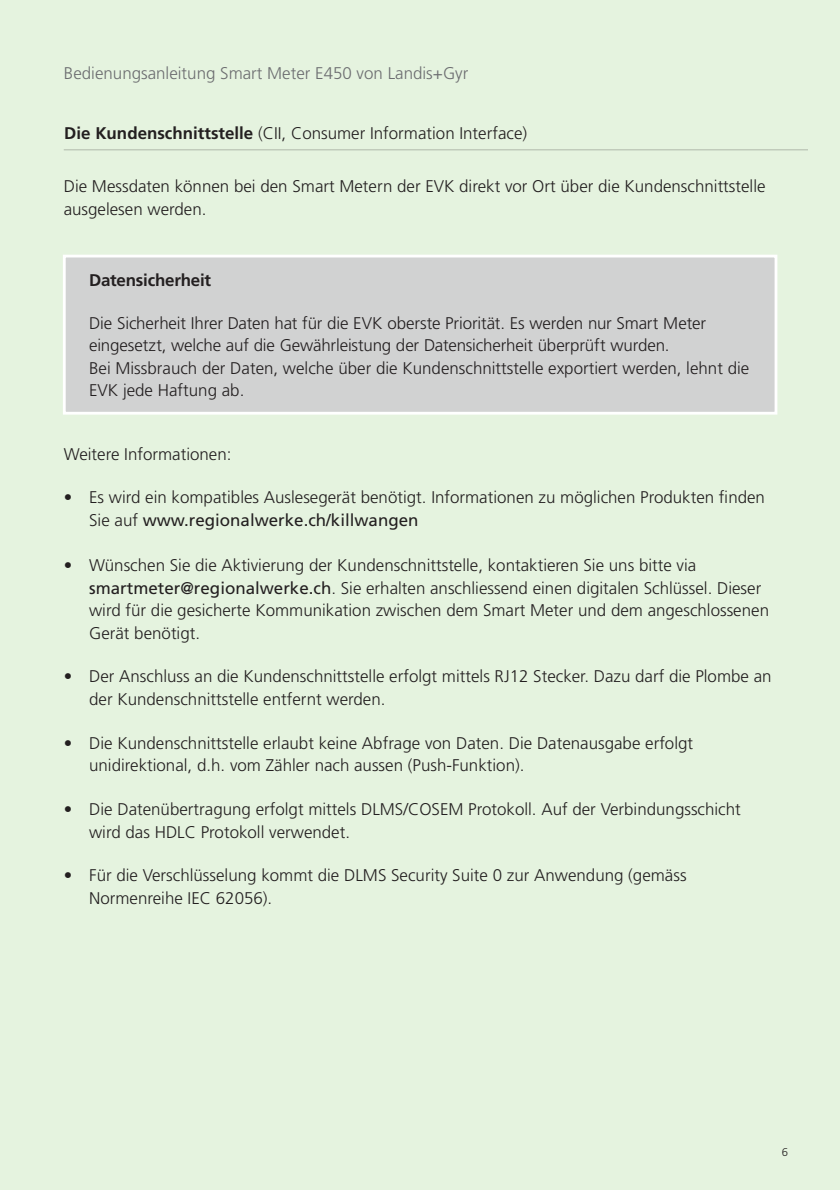
<style>
.page{position:relative;width:840px;height:1191px;background:#fff}
.page>*{position:absolute;margin:0;border:0;box-sizing:border-box;transform-origin:0 0}
.List_Paragraph{font:300 17px/22.6px "Frutiger LT Std";color:#231f20}
.t1{font:300 17px "Frutiger LT Std";color:#6c6d70}
.t2{font:700 17px "Frutiger LT Std";letter-spacing:-.01em;color:#231f20}
.t3{font:300 11.2px "Frutiger LT Std";color:#231f20}
.s1{font-weight:700}
.s2{font-weight:400}
</style>
<div class="page">
<div style="left:0;top:0;width:839px;height:1189px;background:#e5f3df"></div>
<div style="left:63px;top:255px;width:714px;height:159px;background:#d1d2d2;border:3px solid #fff"></div>
<hr style="left:64px;top:149px;width:743px;height:1px;background:#231f20">
<p class="t1" style="left:64px;top:63px;width:405px">Bedienungsanleitung Smart Meter E450 von Landis+Gyr</p>
<p class="List_Paragraph" style="left:64px;top:122px;width:464px"><span class="s1">Die Kundenschnittstelle</span> (CII, Consumer Information Interface)</p>
<p class="List_Paragraph" style="left:64px;top:175px;width:703px">Die Messdaten können bei den Smart Metern der EVK direkt vor Ort über die Kundenschnittstelle ausgelesen werden.</p>
<p class="t2" style="left:89px;top:270px;width:123px">Datensicherheit</p>
<p class="List_Paragraph" style="left:89px;top:311px;width:661px">Die Sicherheit Ihrer Daten hat für die EVK oberste Priorität. Es werden nur Smart Meter eingesetzt, welche auf die Gewährleistung der Datensicherheit überprüft wurden.<br>Bei Missbrauch der Daten, welche über die Kundenschnittstelle exportiert werden, lehnt die EVK jede Haftung ab.</p>
<p class="List_Paragraph" style="left:64px;top:443px;width:169px">Weitere Informationen:</p>
<p class="List_Paragraph" style="left:89px;top:486px;width:677px;text-indent:-25px">• Es wird ein kompatibles Auslesegerät benötigt. Informationen zu möglichen Produkten finden<br>Sie auf <span class="s2">www.regionalwerke.ch/killwangen</span></p>
<p class="List_Paragraph" style="left:89px;top:554px;width:681px;text-indent:-25px">• Wünschen Sie die Aktivierung der Kundenschnittstelle, kontaktieren Sie uns bitte via <span class="s2">smartmeter@regionalwerke.ch</span>. Sie erhalten anschliessend einen digitalen Schlüssel. Dieser wird für die gesicherte Kommunikation zwischen dem Smart Meter und dem angeschlossenen Gerät benötigt.</p>
<p class="List_Paragraph" style="left:89px;top:665px;width:683px;text-indent:-25px">• Der Anschluss an die Kundenschnittstelle erfolgt mittels RJ12 Stecker. Dazu darf die Plombe an der Kundenschnittstelle entfernt werden.</p>
<p class="List_Paragraph" style="left:89px;top:732px;width:605px;text-indent:-25px">• Die Kundenschnittstelle erlaubt keine Abfrage von Daten. Die Datenausgabe erfolgt unidirektional, d.h. vom Zähler nach aussen (Push-Funktion).</p>
<p class="List_Paragraph" style="left:89px;top:798px;width:652px;text-indent:-25px">• Die Datenübertragung erfolgt mittels DLMS/COSEM Protokoll. Auf der Verbindungsschicht wird das HDLC Protokoll verwendet.</p>
<p class="List_Paragraph" style="left:89px;top:864px;width:598px;text-indent:-25px">• Für die Verschlüsselung kommt die DLMS Security Suite 0 zur Anwendung (gemäss<br>Normenreihe IEC 62056).</p>
<p class="t3" style="left:781px;top:1146px;width:8px">6</p>
</div>
